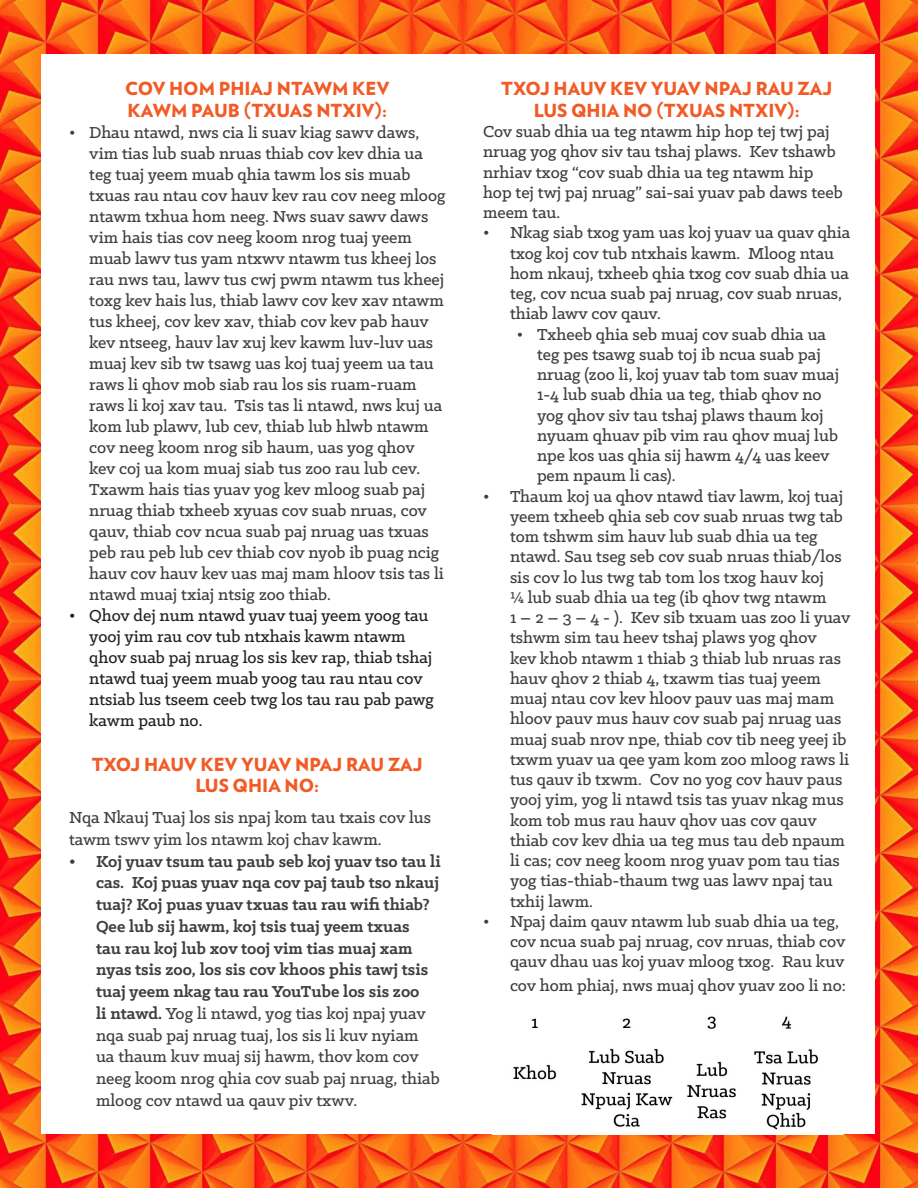
<style>
.page{position:relative;width:918px;height:1188px;background:#fff}
.page>*{position:absolute;margin:0;border:0;box-sizing:border-box;transform-origin:0 0}
.t1{font:500 18px/20.2px "Klinic Slab";color:#3f3d3e}
.t2{font:700 18px/21.8px "Klinic Slab";color:#3f3d3e}
.t3{font:500 18px/21px "Klinic Slab";color:#231f20}
.t4{font:900 18px/21.6px "Verlag";color:#f15b26}
.s1{font-weight:500}
</style>
<div class="page">
<img style="left:0;top:0;width:918px;height:1188px">
<div style="left:41px;top:54px;width:833px;height:1080px;background:#fff"></div>
<img style="left:513px;top:1016px;width:306px;height:114px">
<p class="t4" style="left:125px;top:77px;width:266px">COV HOM PHIAJ NTAWM KEV<br>KAWM PAUB (TXUAS NTXIV):</p>
<p class="t1" style="left:89px;top:121px;width:358px;line-height:21px;text-indent:-20px">• Dhau ntawd, nws cia li suav kiag sawv daws, vim tias lub suab nruas thiab cov kev dhia ua teg tuaj yeem muab qhia tawm los sis muab txuas rau ntau cov hauv kev rau cov neeg mloog ntawm txhua hom neeg. Nws suav sawv daws vim hais tias cov neeg koom nrog tuaj yeem muab lawv tus yam ntxwv ntawm tus kheej los rau nws tau, lawv tus cwj pwm ntawm tus kheej toxg kev hais lus, thiab lawv cov kev xav ntawm tus kheej, cov kev xav, thiab cov kev pab hauv kev ntseeg, hauv lav xuj kev kawm luv-luv uas muaj kev sib tw tsawg uas koj tuaj yeem ua tau raws li qhov mob siab rau los sis ruam-ruam raws li koj xav tau. Tsis tas li ntawd, nws kuj ua kom lub plawv, lub cev, thiab lub hlwb ntawm cov neeg koom nrog sib haum, uas yog qhov kev coj ua kom muaj siab tus zoo rau lub cev.<br>Txawm hais tias yuav yog kev mloog suab paj nruag thiab txheeb xyuas cov suab nruas, cov qauv, thiab cov ncua suab paj nruag uas txuas peb rau peb lub cev thiab cov nyob ib puag ncig hauv cov hauv kev uas maj mam hloov tsis tas li ntawd muaj txiaj ntsig zoo thiab.</p>
<p class="t3" style="left:89px;top:604px;width:346px;text-indent:-20px">• Qhov dej num ntawd yuav tuaj yeem yoog tau yooj yim rau cov tub ntxhais kawm ntawm qhov suab paj nruag los sis kev rap, thiab tshaj ntawd tuaj yeem muab yoog tau rau ntau cov ntsiab lus tseem ceeb twg los tau rau pab pawg kawm paub no.</p>
<p class="t4" style="left:92px;top:753px;width:333px">TXOJ HAUV KEV YUAV NPAJ RAU ZAJ</p>
<p class="t4" style="left:195px;top:774px;width:125px">LUS QHIA NO:</p>
<p class="t1" style="left:69px;top:806px;width:364px;line-height:21.8px">Nqa Nkauj Tuaj los sis npaj kom tau txais cov lus tawm tswv yim los ntawm koj chav kawm.</p>
<p class="t2" style="left:96px;top:850px;width:346px;text-indent:-27px">• Koj yuav tsum tau paub seb koj yuav tso tau li cas. Koj puas yuav nqa cov paj taub tso nkauj tuaj? Koj puas yuav txuas tau rau wifi thiab?<br>Qee lub sij hawm, koj tsis tuaj yeem txuas<br>tau rau koj lub xov tooj vim tias muaj xam nyas tsis zoo, los sis cov khoos phis tawj tsis tuaj yeem nkag tau rau YouTube los sis zoo<br>li ntawd. <span class="s1">Yog li ntawd, yog tias koj npaj yuav nqa suab paj nruag tuaj, los sis li kuv nyiam ua thaum kuv muaj sij hawm, thov kom cov neeg koom nrog qhia cov suab paj nruag, thiab mloog cov ntawd ua qauv piv txwv.</span></p>
<p class="t4" style="left:501px;top:77px;width:333px">TXOJ HAUV KEV YUAV NPAJ RAU ZAJ</p>
<p class="t4" style="left:534px;top:99px;width:267px">LUS QHIA NO (TXUAS NTXIV):</p>
<p class="t1" style="left:483px;top:121px;width:361px">Cov suab dhia ua teg ntawm hip hop tej twj paj nruag yog qhov siv tau tshaj plaws. Kev tshawb nrhiav txog “cov suab dhia ua teg ntawm hip hop tej twj paj nruag” sai-sai yuav pab daws teeb meem tau.</p>
<p class="t1" style="left:510px;top:222px;width:342px;text-indent:-27px">• Nkag siab txog yam uas koj yuav ua quav qhia txog koj cov tub ntxhais kawm. Mloog ntau hom nkauj, txheeb qhia txog cov suab dhia ua teg, cov ncua suab paj nruag, cov suab nruas, thiab lawv cov qauv.</p>
<p class="t1" style="left:537px;top:324px;width:304px;text-indent:-20px">• Txheeb qhia seb muaj cov suab dhia ua teg pes tsawg suab toj ib ncua suab paj nruag (zoo li, koj yuav tab tom suav muaj 1-4 lub suab dhia ua teg, thiab qhov no yog qhov siv tau tshaj plaws thaum koj nyuam qhuav pib vim rau qhov muaj lub npe kos uas qhia sij hawm 4/4 uas keev pem npaum li cas).</p>
<p class="t1" style="left:510px;top:486px;width:342px;text-indent:-27px">• Thaum koj ua qhov ntawd tiav lawm, koj tuaj yeem txheeb qhia seb cov suab nruas twg tab tom tshwm sim hauv lub suab dhia ua teg ntawd. Sau tseg seb cov suab nruas thiab/los sis cov lo lus twg tab tom los txog hauv koj<br>¼ lub suab dhia ua teg (ib qhov twg ntawm<br>1 – 2 – 3 – 4 - ). Kev sib txuam uas zoo li yuav tshwm sim tau heev tshaj plaws yog qhov<br>kev khob ntawm 1 thiab 3 thiab lub nruas ras hauv qhov 2 thiab 4, txawm tias tuaj yeem muaj ntau cov kev hloov pauv uas maj mam hloov pauv mus hauv cov suab paj nruag uas muaj suab nrov npe, thiab cov tib neeg yeej ib txwm yuav ua qee yam kom zoo mloog raws li tus qauv ib txwm. Cov no yog cov hauv paus yooj yim, yog li ntawd tsis tas yuav nkag mus kom tob mus rau hauv qhov uas cov qauv thiab cov kev dhia ua teg mus tau deb npaum li cas; cov neeg koom nrog yuav pom tau tias yog tias-thiab-thaum twg uas lawv npaj tau txhij lawm.</p>
<p class="t1" style="left:510px;top:911px;width:337px;text-indent:-27px">• Npaj daim qauv ntawm lub suab dhia ua teg, cov ncua suab paj nruag, cov nruas, thiab cov qauv dhau uas koj yuav mloog txog. Rau kuv</p>
<p class="t1" style="left:510px;top:975px;width:337px">cov hom phiaj, nws muaj qhov yuav zoo li no:</p>
</div>
